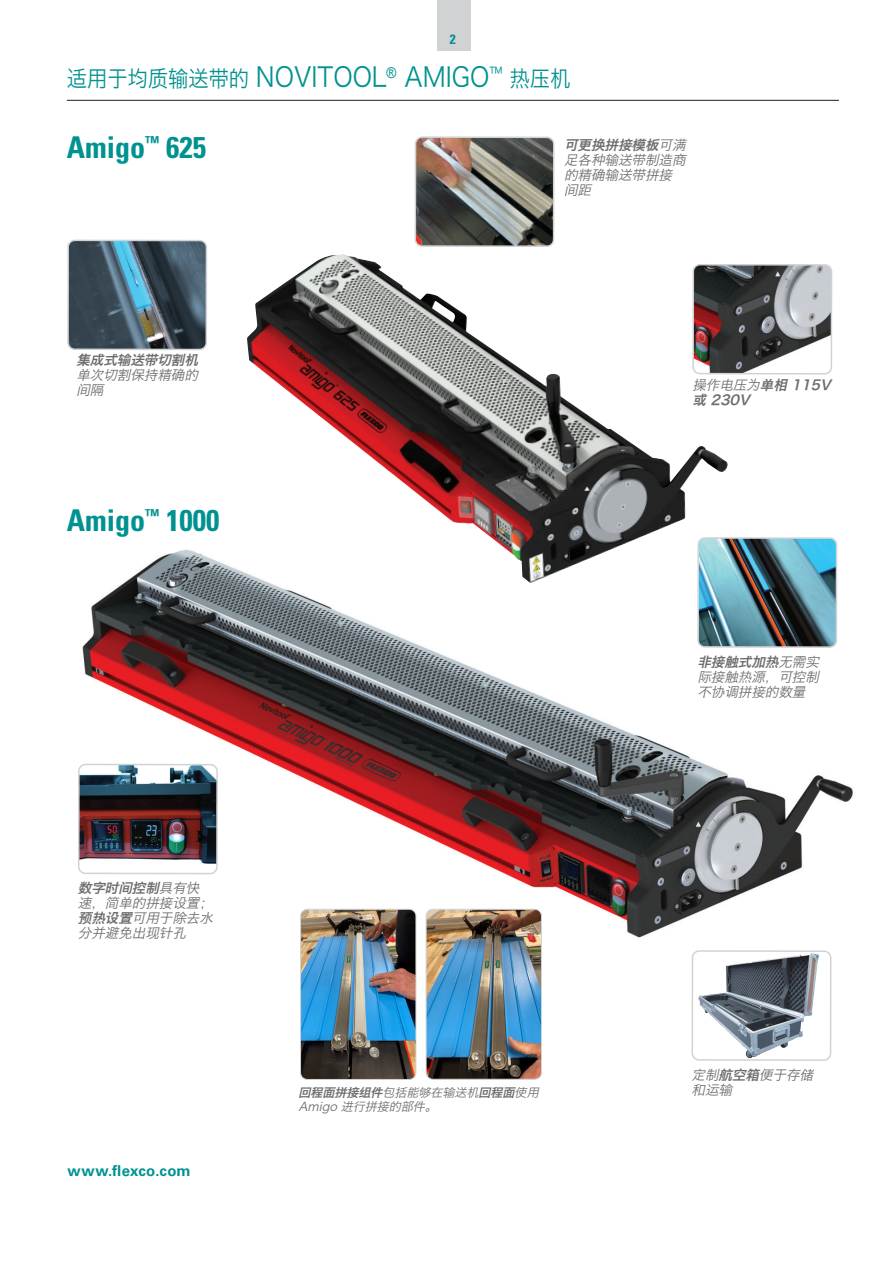
<style>
.page{position:relative;width:893px;height:1263px;background:#fff}
.page>*{position:absolute;margin:0;border:0;box-sizing:border-box;transform-origin:0 0}
.sub_hdr{font:700 condensed 30px "Univers LT Std";color:#009290}
.key_productName2{font:27px "Hiragino Sans GB W3";color:#009290;scale:.9 1}
.t1{font:700 15px "Univers LT Std";letter-spacing:.02em;color:#009290}
.sidebar_photoCaptions{font:italic 13.5px/15px "Hiragino Sans GB W3";color:#6c6d70}
.sidebar_photoCaptions-2{font:italic 13.5px/15px "Hiragino Sans GB W6";color:#6c6d70}
.sub_hdr-2{font:700 condensed 13.5px "Univers LT Std";color:#009290}
.sidebar_photoCaptions-3{font:italic 12px/13.5px "Hiragino Sans GB W3";color:#6c6d70}
.s1{font-size:22.5px}
.s2{font-family:"Hiragino Sans GB W6"}
.s3{font-family:"Hiragino Sans GB W3"}
</style>
<div class="page">
<div style="left:437px;top:0;width:33px;height:51px;background:#d1d2d4"></div>
<img style="left:416px;top:139px;width:137px;height:107px">
<div style="left:415px;top:136px;width:139px;height:111px;border:2px solid #d1d2d4;border-radius:7px"></div>
<img style="left:70px;top:241px;width:136px;height:108px">
<div style="left:67px;top:240px;width:140px;height:110px;border:2px solid #d1d2d4;border-radius:7px"></div>
<hr style="left:67px;top:100px;width:772px;height:1px;background:#231f20">
<img style="left:82px;top:544px;width:771px;height:401px">
<img style="left:698px;top:540px;width:138px;height:107px">
<div style="left:697px;top:537px;width:140px;height:111px;border:2px solid #d1d2d4;border-radius:7px"></div>
<img style="left:81px;top:764px;width:136px;height:109px">
<div style="left:78px;top:764px;width:140px;height:110px;border:2px solid #d1d2d4;border-radius:7px"></div>
<img style="left:730px;top:267px;width:99px;height:105px">
<div style="left:692px;top:264px;width:140px;height:111px;border:2px solid #d1d2d4;border-radius:7px"></div>
<img style="left:698px;top:953px;width:132px;height:107px">
<div style="left:692px;top:950px;width:139px;height:111px;border:2px solid #d1d2d4;border-radius:7px"></div>
<img style="left:247px;top:254px;width:483px;height:329px">
<img style="left:301px;top:909px;width:115px;height:170px">
<div style="left:300px;top:909px;width:116px;height:171px;border:1px solid #d1d2d4;border-radius:7px"></div>
<img style="left:426px;top:909px;width:115px;height:170px">
<div style="left:426px;top:909px;width:116px;height:171px;border:1px solid #d1d2d4;border-radius:7px"></div>
<p class="sub_hdr-2" style="left:450px;top:31px;width:7px">2</p>
<p class="key_productName2" style="left:67px;top:60px;width:561px"><span class="s1">适用于均质输送带的</span> NOVITOOL<sup>®</sup> AMIGO<sup>™</sup> <span class="s1">热压机</span></p>
<p class="sub_hdr" style="left:67px;top:129px;width:141px">Amigo<sup>™</sup> 625</p>
<p class="sidebar_photoCaptions" style="left:76px;top:353px;width:127px;text-align:justify"><span class="s2">集成式输送带切割机</span>单次切割保持精确的间隔</p>
<p class="sub_hdr" style="left:67px;top:502px;width:154px">Amigo<sup>™</sup> 1000</p>
<p class="sidebar_photoCaptions" style="left:78px;top:880px;width:140px"><span class="s2">数字时间控制</span>具有快速，简单的拼接设置；<span class="s2">预热设置</span>可用于除去水分并避免出现针孔</p>
<p class="t1" style="left:68px;top:1162px;width:125px">www.flexco.com</p>
<p class="sidebar_photoCaptions" style="left:564px;top:137px;width:126px"><span class="s2">可更换拼接模板</span>可满足各种输送带制造商的精确输送带拼接间距</p>
<p class="sidebar_photoCaptions-2" style="left:692px;top:377px;width:143px"><span class="s3">操作电压为</span>单相 115V或 230V</p>
<p class="sidebar_photoCaptions" style="left:697px;top:655px;width:126px;text-align:justify"><span class="s2">非接触式加热</span>无需实际接触热源，可控制不协调拼接的数量</p>
<p class="sidebar_photoCaptions-3" style="left:299px;top:1086px;width:245px"><span class="s2">回程面拼接组件</span>包括能够在输送机<span class="s2">回程面</span>使用<br>Amigo 进行拼接的部件。</p>
<p class="sidebar_photoCaptions" style="left:692px;top:1067px;width:126px">定制<span class="s2">航空箱</span>便于存储和运输</p>
</div>
